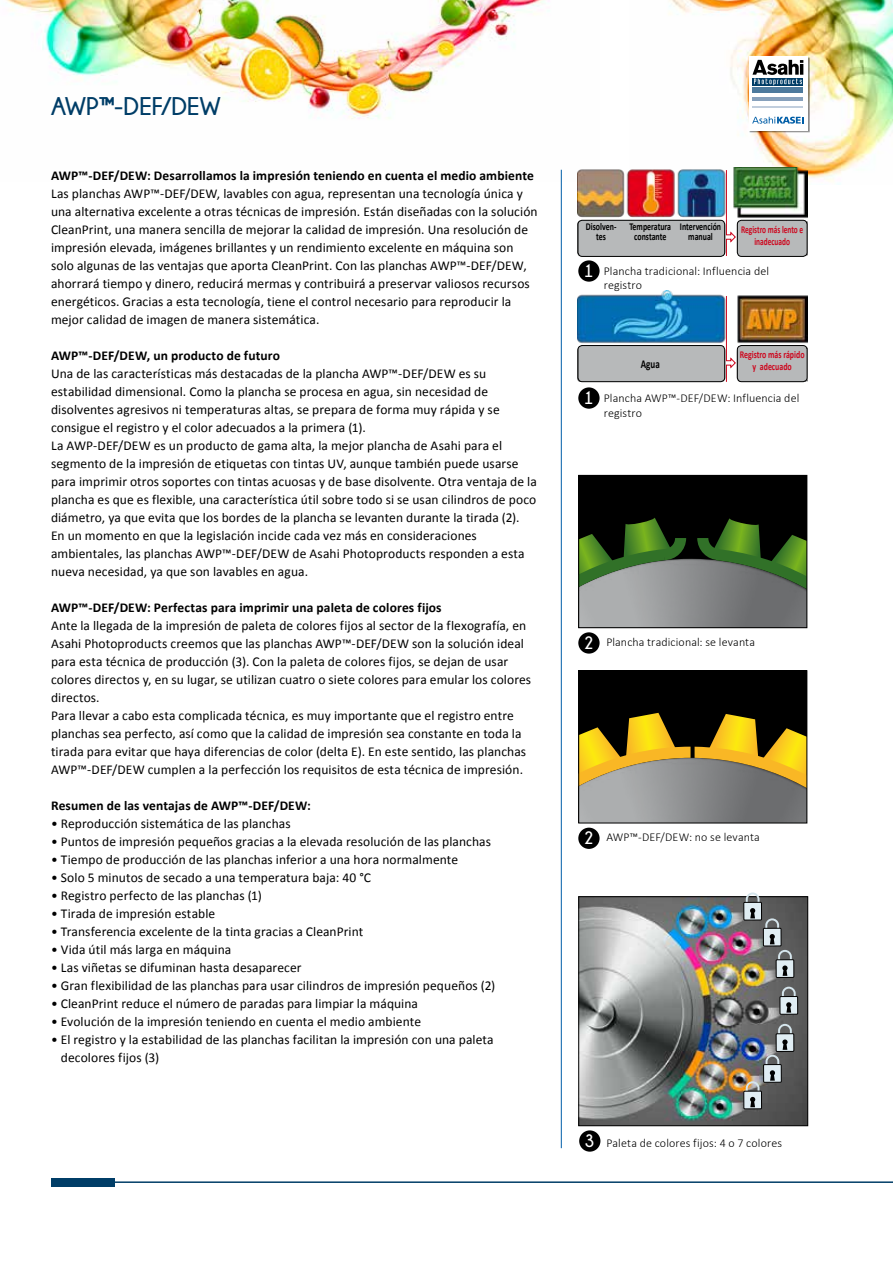
<style>
.page{position:relative;width:893px;height:1263px;background:#fff}
.page>*{position:absolute;margin:0;border:0;box-sizing:border-box;transform-origin:0 0}
.t1{font:700 25.5px "Champagne&Limousines";letter-spacing:.005em;color:#003d67}
.t2{font:700 18px "Champagne&Limousines";color:#fff}
.t3{font:13.5px/18px "Calibri";letter-spacing:.005em;color:#000}
.t4{font:700 13.5px "Calibri";letter-spacing:.01em;color:#000}
.t5{font:300 12px/13.5px "Calibri";letter-spacing:.01em;color:#000}
.t6{font:700 12px "Calibri";color:#000;scale:.75 1}
.t7{font:700 10.5px/10.5px "Calibri";color:#000;text-align:center;scale:.75 1}
.t8{font:700 10.5px/12px "Calibri";color:#cd071e;text-align:center;scale:.7 1}
.t9{font:700 10.5px/12px "Calibri";color:#cd071e;text-align:center;scale:.75 1}
</style>
<div class="page">
<img style="left:669px;top:0;width:224px;height:184px">
<img style="left:6px;top:0;width:572px;height:181px">
<hr style="left:561px;top:170px;width:1px;height:978px;background:#005ea8">
<div style="left:578px;top:260px;width:22px;height:22px;background:#000;border-radius:50%"></div>
<div style="left:578px;top:387px;width:22px;height:22px;background:#000;border-radius:50%"></div>
<img style="left:578px;top:168px;width:229px;height:88px">
<img style="left:578px;top:291px;width:229px;height:90px">
<svg style="left:726px;top:170px;width:10px;height:86px"></svg>
<svg style="left:726px;top:295px;width:10px;height:87px"></svg>
<div style="left:578px;top:632px;width:22px;height:22px;background:#000;border-radius:50%"></div>
<div style="left:578px;top:828px;width:22px;height:21px;background:#000;border-radius:50%"></div>
<div style="left:579px;top:475px;width:228px;height:153px;background:#000"></div>
<svg style="left:580px;top:517px;width:225px;height:109px"></svg>
<div style="left:578px;top:475px;width:229px;height:153px;border:1px solid #000"></div>
<div style="left:579px;top:671px;width:228px;height:152px;background:#000"></div>
<svg style="left:580px;top:713px;width:225px;height:108px"></svg>
<div style="left:578px;top:670px;width:229px;height:153px;border:1px solid #000"></div>
<hr style="left:112px;top:1181px;width:781px;height:2px;background:#003d67">
<div style="left:51px;top:1178px;width:64px;height:8px;background:#003d67"></div>
<div style="left:749px;top:57px;width:61px;height:76px;background:#000;opacity:.45"></div>
<div style="left:749px;top:57px;width:59px;height:74px;background:#fff"></div>
<div style="left:752px;top:78px;width:51px;height:8px;background:#003d67"></div>
<div style="left:752px;top:87px;width:51px;height:6px;background:#4d7a9d"></div>
<hr style="left:752px;top:97px;width:51px;height:4px;background:#87a1bc">
<hr style="left:752px;top:106px;width:51px;height:2px;background:#c1cedd">
<svg style="left:752px;top:60px;width:51px;height:25px"></svg>
<svg style="left:752px;top:117px;width:51px;height:7px"></svg>
<div style="left:579px;top:1130px;width:21px;height:22px;background:#000;border-radius:50%"></div>
<img style="left:580px;top:898px;width:226px;height:226px">
<div style="left:578px;top:896px;width:230px;height:230px;border:1px solid #000"></div>
<div style="left:744px;top:902px;width:18px;height:18px;border:1px solid #000"></div>
<div style="left:763px;top:928px;width:18px;height:18px;border:1px solid #000"></div>
<svg style="left:746px;top:892px;width:33px;height:52px;background:#88878b"></svg>
<div style="left:776px;top:960px;width:18px;height:17px;border:1px solid #000"></div>
<svg style="left:778px;top:950px;width:14px;height:26px"></svg>
<div style="left:780px;top:996px;width:18px;height:18px;border:1px solid #000"></div>
<svg style="left:782px;top:987px;width:14px;height:25px"></svg>
<div style="left:776px;top:1034px;width:18px;height:17px;border:1px solid #000"></div>
<div style="left:744px;top:1091px;width:18px;height:18px;border:1px solid #000"></div>
<img style="left:746px;top:1024px;width:46px;height:83px">
<div style="left:578px;top:220px;width:147px;height:36px;background:#b7b9ba;border-radius:4px"></div>
<div style="left:578px;top:220px;width:147px;height:37px;border:1px solid #000;border-radius:4px"></div>
<div style="left:578px;top:345px;width:147px;height:37px;background:#b7b9ba;border-radius:4px"></div>
<div style="left:578px;top:345px;width:147px;height:37px;border:1px solid #000;border-radius:4px"></div>
<div style="left:737px;top:220px;width:70px;height:36px;background:#b7b9ba;border-radius:4px"></div>
<div style="left:737px;top:220px;width:70px;height:37px;border:1px solid #000;border-radius:4px"></div>
<div style="left:737px;top:345px;width:70px;height:37px;background:#b7b9ba;border-radius:4px"></div>
<div style="left:737px;top:345px;width:70px;height:37px;border:1px solid #000;border-radius:4px"></div>
<h1 class="t1" style="left:51px;top:92px;width:171px">AWP™-DEF/DEW</h1>
<p class="t4" style="left:51px;top:167px;width:484px">AWP™-DEF/DEW: Desarrollamos la impresión teniendo en cuenta el medio ambiente</p>
<p class="t3" style="left:51px;top:183px;width:488px">Las planchas AWP™-DEF/DEW, lavables con agua, representan una tecnología única y una alternativa excelente a otras técnicas de impresión. Están diseñadas con la solución CleanPrint, una manera sencilla de mejorar la calidad de impresión. Una resolución de impresión elevada, imágenes brillantes y un rendimiento excelente en máquina son solo algunas de las ventajas que aporta CleanPrint. Con las planchas AWP™-DEF/DEW, ahorrará tiempo y dinero, reducirá mermas y contribuirá a preservar valiosos recursos energéticos. Gracias a esta tecnología, tiene el control necesario para reproducir la mejor calidad de imagen de manera sistemática.</p>
<p class="t4" style="left:51px;top:347px;width:231px">AWP™-DEF/DEW, un producto de futuro</p>
<p class="t3" style="left:51px;top:363px;width:487px">Una de las características más destacadas de la plancha AWP™-DEF/DEW es su estabilidad dimensional. Como la plancha se procesa en agua, sin necesidad de disolventes agresivos ni temperaturas altas, se prepara de forma muy rápida y se consigue el registro y el color adecuados a la primera (1).<br>La AWP-DEF/DEW es un producto de gama alta, la mejor plancha de Asahi para el segmento de la impresión de etiquetas con tintas UV, aunque también puede usarse para imprimir otros soportes con tintas acuosas y de base disolvente. Otra ventaja de la plancha es que es flexible, una característica útil sobre todo si se usan cilindros de poco diámetro, ya que evita que los bordes de la plancha se levanten durante la tirada (2).<br>En un momento en que la legislación incide cada vez más en consideraciones ambientales, las planchas AWP™-DEF/DEW de Asahi Photoproducts responden a esta nueva necesidad, ya que son lavables en agua.</p>
<p class="t4" style="left:51px;top:599px;width:392px">AWP™-DEF/DEW: Perfectas para imprimir una paleta de colores fijos</p>
<p class="t3" style="left:51px;top:615px;width:482px">Ante la llegada de la impresión de paleta de colores fijos al sector de la flexografía, en Asahi Photoproducts creemos que las planchas AWP™-DEF/DEW son la solución ideal para esta técnica de producción (3). Con la paleta de colores fijos, se dejan de usar colores directos y, en su lugar, se utilizan cuatro o siete colores para emular los colores directos.<br>Para llevar a cabo esta complicada técnica, es muy importante que el registro entre planchas sea perfecto, así como que la calidad de impresión sea constante en toda la tirada para evitar que haya diferencias de color (delta E). En este sentido, las planchas AWP™-DEF/DEW cumplen a la perfección los requisitos de esta técnica de impresión.</p>
<p class="t4" style="left:51px;top:797px;width:261px">Resumen de las ventajas de AWP™-DEF/DEW:</p>
<p class="t3" style="left:51px;top:813px;width:241px">• Reproducción sistemática de las planchas</p>
<p class="t3" style="left:51px;top:831px;width:442px">• Puntos de impresión pequeños gracias a la elevada resolución de las planchas</p>
<p class="t3" style="left:51px;top:849px;width:409px">• Tiempo de producción de las planchas inferior a una hora normalmente</p>
<p class="t3" style="left:51px;top:867px;width:322px">• Solo 5 minutos de secado a una temperatura baja: 40 °C</p>
<p class="t3" style="left:51px;top:885px;width:212px">• Registro perfecto de las planchas (1)</p>
<p class="t3" style="left:51px;top:903px;width:166px">• Tirada de impresión estable</p>
<p class="t3" style="left:51px;top:921px;width:314px">• Transferencia excelente de la tinta gracias a CleanPrint</p>
<p class="t3" style="left:51px;top:939px;width:182px">• Vida útil más larga en máquina</p>
<p class="t3" style="left:51px;top:957px;width:252px">• Las viñetas se difuminan hasta desaparecer</p>
<p class="t3" style="left:51px;top:975px;width:446px">• Gran flexibilidad de las planchas para usar cilindros de impresión pequeños (2)</p>
<p class="t3" style="left:51px;top:993px;width:369px">• CleanPrint reduce el número de paradas para limpiar la máquina</p>
<p class="t3" style="left:51px;top:1011px;width:372px">• Evolución de la impresión teniendo en cuenta el medio ambiente</p>
<p class="t3" style="left:61px;top:1029px;width:434px;text-indent:-10px">• El registro y la estabilidad de las planchas facilitan la impresión con una paleta decolores fijos (3)</p>
<p class="t7" style="left:586px;top:220px;width:42px">Disolven&shy;tes</p>
<p class="t7" style="left:680px;top:220px;width:57px">Intervención manual</p>
<p class="t8" style="left:741px;top:223px;width:90px">Registro más lento e inadecuado</p>
<p class="t7" style="left:629px;top:220px;width:57px">Temperatura constante</p>
<h2 class="t2" style="left:584px;top:260px;width:12px">1</h2>
<p class="t5" style="left:604px;top:264px;width:167px">Plancha tradicional: Influencia del registro</p>
<h2 class="t2" style="left:584px;top:387px;width:12px">1</h2>
<p class="t6" style="left:641px;top:357px;width:27px">Agua</p>
<p class="t9" style="left:740px;top:348px;width:88px">Registro más rápido y adecuado</p>
<p class="t5" style="left:604px;top:391px;width:197px;line-height:15px">Plancha AWP™-DEF/DEW: Influencia del registro</p>
<h2 class="t2" style="left:583px;top:632px;width:12px">2</h2>
<p class="t5" style="left:606px;top:635px;width:150px">Plancha tradicional: se levanta</p>
<h2 class="t2" style="left:583px;top:828px;width:12px">2</h2>
<p class="t5" style="left:606px;top:830px;width:155px">AWP™-DEF/DEW: no se levanta</p>
<h2 class="t2" style="left:584px;top:1130px;width:12px">3</h2>
<p class="t5" style="left:606px;top:1136px;width:177px">Paleta de colores fijos: 4 o 7 colores</p>
</div>
